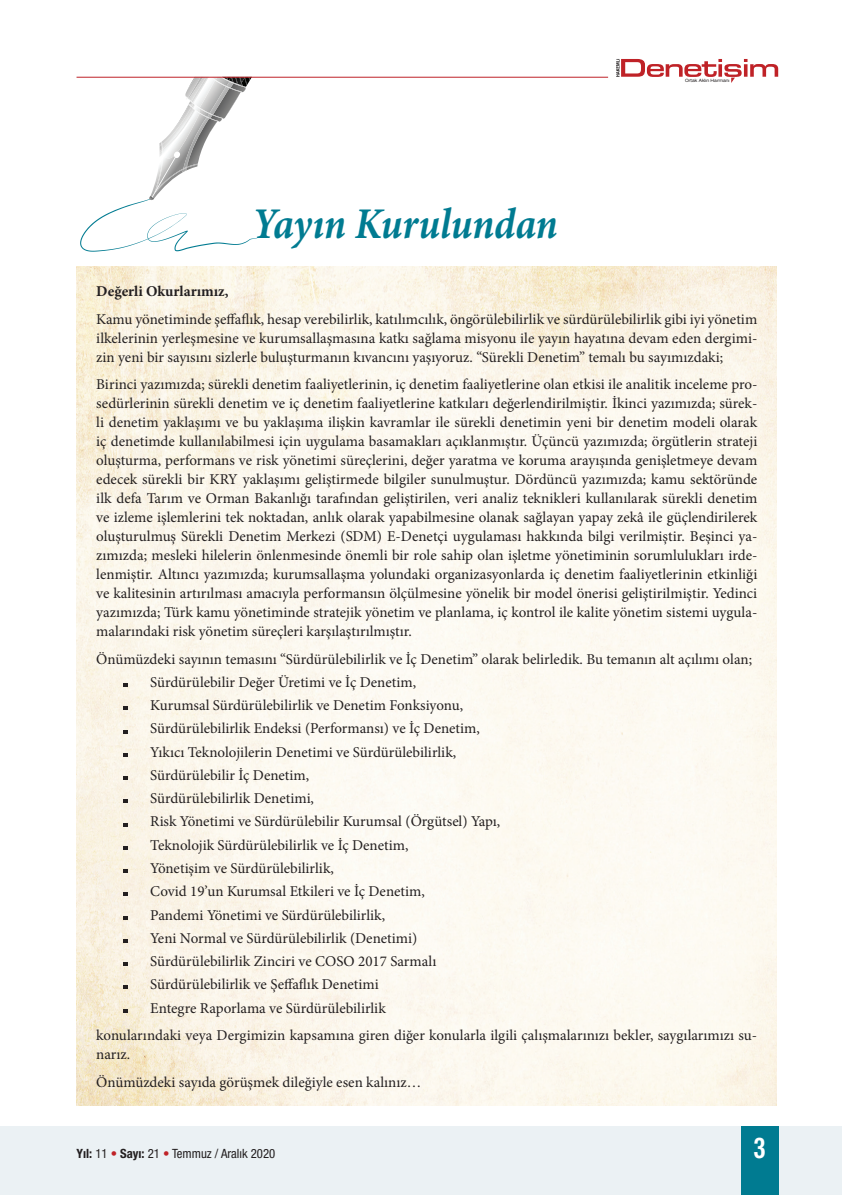
<style>
.page{position:relative;width:842px;height:1195px;background:#fff}
.page>*{position:absolute;margin:0;border:0;box-sizing:border-box;transform-origin:0 0}
.t1{font:italic 700 43.8px "Minion Pro";letter-spacing:-.005em;color:#007b91;scale:.91 1}
.t2{font:700 condensed 28.8px "Helvetica Neue LT Pro";color:#fff;scale:.83 1}
.t3{font:15px/19px "Minion Pro";color:#231f20;text-align:justify}
.t4{font:700 15px "Minion Pro";color:#231f20}
.t5{font:condensed 12.75px "Helvetica Neue LT Pro";color:#231f20}
.t6{font:expanded 4.5px "Helvetica Neue LT Pro";color:#231f20;scale:.96 1}
.s1{font-weight:700}
.s2{font-weight:700;color:#bf2227}
</style>
<div class="page">
<svg style="left:80px;top:78px;width:178px;height:174px"></svg>
<img style="left:76px;top:266px;width:701px;height:840px">
<svg style="left:123px;top:683px;width:5px;height:4px"></svg>
<svg style="left:123px;top:706px;width:5px;height:4px"></svg>
<svg style="left:123px;top:730px;width:5px;height:3px"></svg>
<svg style="left:123px;top:753px;width:5px;height:4px"></svg>
<svg style="left:123px;top:776px;width:5px;height:4px"></svg>
<svg style="left:123px;top:799px;width:5px;height:4px"></svg>
<svg style="left:123px;top:823px;width:5px;height:3px"></svg>
<svg style="left:123px;top:846px;width:5px;height:4px"></svg>
<svg style="left:123px;top:869px;width:5px;height:4px"></svg>
<svg style="left:123px;top:892px;width:5px;height:4px"></svg>
<svg style="left:123px;top:916px;width:5px;height:3px"></svg>
<svg style="left:123px;top:939px;width:5px;height:4px"></svg>
<svg style="left:123px;top:962px;width:5px;height:4px"></svg>
<svg style="left:123px;top:985px;width:5px;height:4px"></svg>
<svg style="left:123px;top:1009px;width:5px;height:3px"></svg>
<hr style="left:77px;top:77px;width:531px;height:1px;background:#bf2227">
<svg style="left:616px;top:59px;width:162px;height:24px"></svg>
<div style="left:0;top:1127px;width:842px;height:68px;background:#ebf1f4"></div>
<div style="left:741px;top:1127px;width:37px;height:68px;background:#007b91"></div>
<h1 class="t1" style="left:252px;top:193px;width:337px">Yayın Kurulundan</h1>
<p class="t6" style="left:685px;top:78px;width:48px">Ortak Aklın Harmanı</p>
<p class="t4" style="left:96px;top:281px;width:134px">Değerli Okurlarımız,</p>
<p class="t3" style="left:96px;top:309px;width:663px">Kamu yönetiminde şeffaflık, hesap verebilirlik, katılımcılık, öngörülebilirlik ve sürdürülebilirlik gibi iyi yönetim ilkelerinin yerleşmesine ve kurumsallaşmasına katkı sağlama misyonu ile yayın hayatına devam eden dergimi&shy;zin yeni bir sayısını sizlerle buluşturmanın kıvancını yaşıyoruz. “Sürekli Denetim” temalı bu sayımızdaki;</p>
<p class="t3" style="left:96px;top:375px;width:663px">Birinci yazımızda; sürekli denetim faaliyetlerinin, iç denetim faaliyetlerine olan etkisi ile analitik inceleme pro&shy;sedürlerinin sürekli denetim ve iç denetim faaliyetlerine katkıları değerlendirilmiştir. İkinci yazımızda; sürek&shy;li denetim yaklaşımı ve bu yaklaşıma ilişkin kavramlar ile sürekli denetimin yeni bir denetim modeli olarak iç denetimde kullanılabilmesi için uygulama basamakları açıklanmıştır. Üçüncü yazımızda; örgütlerin strateji oluşturma, performans ve risk yönetimi süreçlerini, değer yaratma ve koruma arayışında genişletmeye devam edecek sürekli bir KRY yaklaşımı geliştirmede bilgiler sunulmuştur. Dördüncü yazımızda; kamu sektöründe ilk defa Tarım ve Orman Bakanlığı tarafından geliştirilen, veri analiz teknikleri kullanılarak sürekli denetim ve izleme işlemlerini tek noktadan, anlık olarak yapabilmesine olanak sağlayan yapay zekâ ile güçlendirilerek oluşturulmuş Sürekli Denetim Merkezi (SDM) E-Denetçi uygulaması hakkında bilgi verilmiştir. Beşinci ya&shy;zımızda; mesleki hilelerin önlenmesinde önemli bir role sahip olan işletme yönetiminin sorumlulukları irde&shy;lenmiştir. Altıncı yazımızda; kurumsallaşma yolundaki organizasyonlarda iç denetim faaliyetlerinin etkinliği ve kalitesinin artırılması amacıyla performansın ölçülmesine yönelik bir model önerisi geliştirilmiştir. Yedinci yazımızda; Türk kamu yönetiminde stratejik yönetim ve planlama, iç kontrol ile kalite yönetim sistemi uygula&shy;malarındaki risk yönetim süreçleri karşılaştırılmıştır.</p>
<p class="t3" style="left:150px;top:647px;width:603px;line-height:23.2px;text-align:left;text-indent:-54px">Önümüzdeki sayının temasını “Sürdürülebilirlik ve İç Denetim” olarak belirledik. Bu temanın alt açılımı olan; Sürdürülebilir Değer Üretimi ve İç Denetim,<br>Kurumsal Sürdürülebilirlik ve Denetim Fonksiyonu,<br>Sürdürülebilirlik Endeksi (Performansı) ve İç Denetim,<br>Yıkıcı Teknolojilerin Denetimi ve Sürdürülebilirlik,<br>Sürdürülebilir İç Denetim,<br>Sürdürülebilirlik Denetimi,<br>Risk Yönetimi ve Sürdürülebilir Kurumsal (Örgütsel) Yapı,<br>Teknolojik Sürdürülebilirlik ve İç Denetim,<br>Yönetişim ve Sürdürülebilirlik,<br>Covid 19’un Kurumsal Etkileri ve İç Denetim,<br>Pandemi Yönetimi ve Sürdürülebilirlik,<br>Yeni Normal ve Sürdürülebilirlik (Denetimi)<br>Sürdürülebilirlik Zinciri ve COSO 2017 Sarmalı<br>Sürdürülebilirlik ve Şeffaflık Denetimi<br>Entegre Raporlama ve Sürdürülebilirlik</p>
<p class="t3" style="left:96px;top:1026px;width:662px">konularındaki veya Dergimizin kapsamına giren diğer konularla ilgili çalışmalarınızı bekler, saygılarımızı su&shy;narız.</p>
<p class="t3" style="left:96px;top:1072px;width:326px">Önümüzdeki sayıda görüşmek dileğiyle esen kalınız…</p>
<p class="t5" style="left:77px;top:1145px;width:200px"><span class="s1">Yıl:</span> 11 <span class="s2">•</span> <span class="s1">Sayı:</span> 21 <span class="s2">•</span> Temmuz / Aralık 2020</p>
<h2 class="t2" style="left:754px;top:1130px;width:15px">3</h2>
</div>
